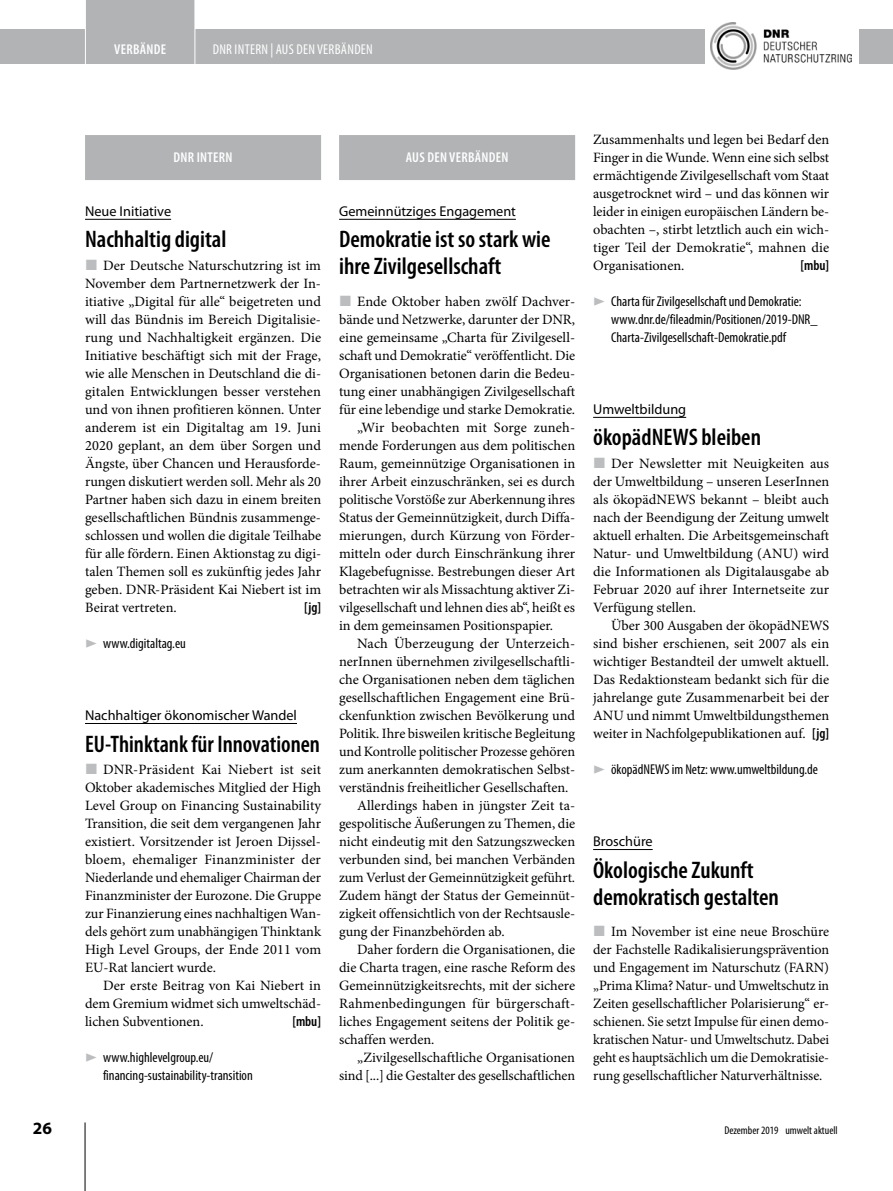
<style>
.page{position:relative;width:893px;height:1191px;background:#fff}
.page>*{position:absolute;margin:0;border:0;box-sizing:border-box;transform-origin:0 0}
.t1{font:600 condensed 24px/27px "Myriad Pro";color:#000}
.t2{font:700 17.25px "Myriad Pro";color:#000}
.t3{font:14.25px/18px "Minion Pro";color:#000;text-align:justify}
.t4{font:condensed 14.25px/18px "Myriad Pro";color:#000}
.t5{font:14.25px "Myriad Pro";color:#000}
.t6{font:600 condensed 14.25px "Myriad Pro";letter-spacing:.02em;color:#fff}
.t7{font:condensed 14.25px "Myriad Pro";letter-spacing:.02em;color:#fff}
.t8{font:600 condensed 14.25px "Myriad Pro";color:#000}
.t9{font:condensed 11.25px "Myriad Pro";color:#000}
.s1{font-family:"Myriad Pro";font-weight:600;font-stretch:condensed}
</style>
<div class="page">
<hr style="left:85px;top:1122px;width:1px;height:69px;background:#000">
<div style="left:0;top:30px;width:750px;height:34px;background:#b1b3b4"></div>
<div style="left:829px;top:30px;width:64px;height:34px;background:#b1b3b4"></div>
<div style="left:706px;top:23px;width:153px;height:51px;background:#fff"></div>
<img style="left:710px;top:23px;width:142px;height:46px">
<div style="left:86px;top:0;width:109px;height:64px;background:#b1b3b4"></div>
<hr style="left:85px;top:0;width:1px;height:72px;background:#fff">
<hr style="left:195px;top:0;width:1px;height:72px;background:#fff">
<div style="left:85px;top:135px;width:236px;height:45px;background:#b1b3b4"></div>
<hr style="left:85px;top:219px;width:86px;height:1px;background:#000">
<hr style="left:85px;top:723px;width:212px;height:1px;background:#000">
<div style="left:339px;top:135px;width:236px;height:45px;background:#b1b3b4"></div>
<hr style="left:339px;top:219px;width:177px;height:1px;background:#000">
<hr style="left:593px;top:417px;width:93px;height:1px;background:#000">
<hr style="left:593px;top:849px;width:60px;height:1px;background:#000">
<p class="t6" style="left:114px;top:40px;width:53px">VERBÄNDE</p>
<p class="t7" style="left:213px;top:41px;width:162px">DNR INTERN | AUS DEN VERBÄNDEN</p>
<p class="t6" style="left:174px;top:148px;width:60px">DNR INTERN</p>
<p class="t5" style="left:85px;top:202px;width:88px">Neue Initiative</p>
<h1 class="t1" style="left:85px;top:225px;width:143px">Nachhaltig digital</h1>
<p class="t3" style="left:85px;top:257px;width:238px;text-indent:18px">Der Deutsche Naturschutzring ist im November dem Partnernetzwerk der In&shy;itiative „Digital für alle“ beigetreten und will das Bündnis im Bereich Digitalisie&shy;rung und Nachhaltigkeit ergänzen. Die Initiative beschäftigt sich mit der Frage, wie alle Menschen in Deutschland die di&shy;gitalen Entwicklungen besser verstehen und von ihnen profitieren können. Unter anderem ist ein Digitaltag am 19. Juni 2020 geplant, an dem über Sorgen und Ängste, über Chancen und Herausforde&shy;rungen diskutiert werden soll. Mehr als 20<br>Partner haben sich dazu in einem breiten gesellschaftlichen Bündnis zusammenge&shy;schlossen und wollen die digitale Teilhabe für alle fördern. Einen Aktionstag zu digi&shy;talen Themen soll es zukünftig jedes Jahr geben. DNR-Präsident Kai Niebert ist im Beirat vertreten.</p>
<p class="t8" style="left:304px;top:598px;width:18px">[jg]</p>
<p class="t4" style="left:103px;top:634px;width:84px">www.digitaltag.eu</p>
<p class="t5" style="left:85px;top:706px;width:213px">Nachhaltiger ökonomischer Wandel</p>
<h1 class="t1" style="left:85px;top:729px;width:237px">EU-Thinktank für Innovationen</h1>
<p class="t3" style="left:85px;top:761px;width:238px;text-indent:18px">DNR-Präsident Kai Niebert ist seit Oktober akademisches Mitglied der High Level Group on Financing Sustainability Transition, die seit dem vergangenen Jahr existiert. Vorsitzender ist Jeroen Dijssel&shy;bloem, ehemaliger Finanzminister der Niederlande und ehemaliger Chairman der Finanzminister der Eurozone. Die Gruppe zur Finanzierung eines nachhaltigen Wan&shy;dels gehört zum unabhängigen Thinktank High Level Groups, der Ende 2011 vom EU-Rat lanciert wurde.</p>
<p class="t3" style="left:85px;top:977px;width:238px;text-indent:18px">Der erste Beitrag von Kai Niebert in dem Gremium widmet sich umweltschäd&shy;lichen Subventionen.</p>
<p class="t8" style="left:292px;top:1012px;width:30px">[mbu]</p>
<p class="t4" style="left:103px;top:1048px;width:151px">www.highlevelgroup.eu/ financing-sustainability-transition</p>
<p class="t6" style="left:406px;top:148px;width:104px">AUS DEN VERBÄNDEN</p>
<p class="t5" style="left:339px;top:202px;width:178px">Gemeinnütziges Engagement</p>
<h1 class="t1" style="left:339px;top:225px;width:213px">Demokratie ist so stark wie ihre Zivilgesellschaft</h1>
<p class="t3" style="left:357px;top:293px;width:220px">Ende Oktober haben zwölf Dachver-</p>
<p class="t3" style="left:339px;top:311px;width:238px">bände und Netzwerke, darunter der DNR,</p>
<p class="t3" style="left:339px;top:329px;width:238px">eine gemeinsame „Charta für Zivilgesell-</p>
<p class="t3" style="left:339px;top:347px;width:238px">schaft und Demokratie“ veröffentlicht. Die</p>
<p class="t3" style="left:339px;top:365px;width:238px">Organisationen betonen darin die Bedeu-</p>
<p class="t3" style="left:339px;top:383px;width:238px">tung einer unabhängigen Zivilgesellschaft</p>
<p class="t3" style="left:339px;top:401px;width:238px">für eine lebendige und starke Demokratie.</p>
<p class="t3" style="left:357px;top:419px;width:220px">„Wir beobachten mit Sorge zuneh-</p>
<p class="t3" style="left:339px;top:437px;width:238px">mende Forderungen aus dem politischen</p>
<p class="t3" style="left:339px;top:455px;width:238px">Raum, gemeinnützige Organisationen in</p>
<p class="t3" style="left:339px;top:473px;width:238px">ihrer Arbeit einzuschränken, sei es durch</p>
<p class="t3" style="left:339px;top:491px;width:238px">politische Vorstöße zur Aberkennung ihres</p>
<p class="t3" style="left:339px;top:509px;width:238px">Status der Gemeinnützigkeit, durch Diffa-</p>
<p class="t3" style="left:339px;top:527px;width:238px">mierungen, durch Kürzung von Förder-</p>
<p class="t3" style="left:339px;top:545px;width:238px">mitteln oder durch Einschränkung ihrer</p>
<p class="t3" style="left:339px;top:563px;width:238px">Klagebefugnisse. Bestrebungen dieser Art</p>
<p class="t3" style="left:339px;top:581px;width:238px">betrachten wir als Missachtung aktiver Zi-</p>
<p class="t3" style="left:339px;top:599px;width:238px">vilgesellschaft und lehnen dies ab“, heißt es</p>
<p class="t3" style="left:339px;top:617px;width:215px">in dem gemeinsamen Positionspapier.</p>
<p class="t3" style="left:357px;top:635px;width:220px">Nach Überzeugung der Unterzeich-</p>
<p class="t3" style="left:339px;top:653px;width:238px">nerInnen übernehmen zivilgesellschaftli-</p>
<p class="t3" style="left:339px;top:671px;width:237px">che Organisationen neben dem täglichen</p>
<p class="t3" style="left:339px;top:689px;width:238px">gesellschaftlichen Engagement eine Brü-</p>
<p class="t3" style="left:339px;top:707px;width:237px">ckenfunktion zwischen Bevölkerung und</p>
<p class="t3" style="left:339px;top:725px;width:237px">Politik. Ihre bisweilen kritische Begleitung</p>
<p class="t3" style="left:339px;top:743px;width:237px">und Kontrolle politischer Prozesse gehören</p>
<p class="t3" style="left:339px;top:761px;width:238px">zum anerkannten demokratischen Selbst-</p>
<p class="t3" style="left:339px;top:779px;width:231px">verständnis freiheitlicher Gesellschaften.</p>
<p class="t3" style="left:357px;top:797px;width:220px">Allerdings haben in jüngster Zeit ta-</p>
<p class="t3" style="left:339px;top:815px;width:238px">gespolitische Äußerungen zu Themen, die</p>
<p class="t3" style="left:339px;top:833px;width:238px">nicht eindeutig mit den Satzungszwecken</p>
<p class="t3" style="left:339px;top:851px;width:238px">verbunden sind, bei manchen Verbänden</p>
<p class="t3" style="left:339px;top:869px;width:237px">zum Verlust der Gemeinnützigkeit geführt.</p>
<p class="t3" style="left:339px;top:887px;width:238px">Zudem hängt der Status der Gemeinnüt-</p>
<p class="t3" style="left:339px;top:905px;width:238px">zigkeit offensichtlich von der Rechtsausle-</p>
<p class="t3" style="left:339px;top:923px;width:167px">gung der Finanzbehörden ab.</p>
<p class="t3" style="left:357px;top:941px;width:220px">Daher fordern die Organisationen, die</p>
<p class="t3" style="left:339px;top:959px;width:238px">die Charta tragen, eine rasche Reform des</p>
<p class="t3" style="left:339px;top:977px;width:238px">Gemeinnützigkeitsrechts, mit der sichere</p>
<p class="t3" style="left:339px;top:995px;width:238px">Rahmenbedingungen für bürgerschaft-</p>
<p class="t3" style="left:339px;top:1013px;width:238px">liches Engagement seitens der Politik ge-</p>
<p class="t3" style="left:339px;top:1031px;width:97px">schaffen werden.</p>
<p class="t3" style="left:357px;top:1049px;width:219px">„Zivilgesellschaftliche Organisationen</p>
<p class="t3" style="left:339px;top:1067px;width:237px">sind [...] die Gestalter des gesellschaftlichen</p>
<p class="t3" style="left:593px;top:131px;width:238px">Zusammenhalts und legen bei Bedarf den Finger in die Wunde. Wenn eine sich selbst ermächtigende Zivilgesellschaft vom Staat ausgetrocknet wird – und das können wir leider in einigen europäischen Ländern be&shy;obachten –, stirbt letztlich auch ein wich&shy;tiger Teil der Demokratie“, mahnen die Organisationen.</p>
<p class="t8" style="left:800px;top:256px;width:30px">[mbu]</p>
<p class="t4" style="left:611px;top:292px;width:208px">Charta für Zivilgesellschaft und Demokratie: www.dnr.de/fileadmin/Positionen/2019-DNR_<br>Charta-Zivilgesellschaft-Demokratie.pdf</p>
<p class="t5" style="left:593px;top:400px;width:95px">Umweltbildung</p>
<h1 class="t1" style="left:593px;top:423px;width:169px">ökopädNEWS bleiben</h1>
<p class="t3" style="left:593px;top:455px;width:238px;text-indent:18px">Der Newsletter mit Neuigkeiten aus der Umweltbildung – unseren LeserInnen als ökopädNEWS bekannt – bleibt auch nach der Beendigung der Zeitung umwelt aktuell erhalten. Die Arbeitsgemeinschaft Natur- und Umweltbildung (ANU) wird die Informationen als Digitalausgabe ab Februar 2020 auf ihrer Internetseite zur Verfügung stellen.</p>
<p class="t3" style="left:593px;top:617px;width:238px;text-indent:18px">Über 300 Ausgaben der ökopädNEWS sind bisher erschienen, seit 2007 als ein wichtiger Bestandteil der umwelt aktuell.<br>Das Redaktionsteam bedankt sich für die jahrelange gute Zusammenarbeit bei der ANU und nimmt Umweltbildungsthemen weiter in Nachfolgepublikationen auf. <span class="s1">[jg]</span></p>
<p class="t4" style="left:611px;top:760px;width:208px">ökopädNEWS im Netz: www.umweltbildung.de</p>
<p class="t5" style="left:593px;top:832px;width:61px">Broschüre</p>
<h1 class="t1" style="left:593px;top:855px;width:187px">Ökologische Zukunft demokratisch gestalten</h1>
<p class="t3" style="left:593px;top:923px;width:238px;text-indent:18px">Im November ist eine neue Broschüre der Fachstelle Radikalisierungsprävention und Engagement im Naturschutz (FARN) „Prima Klima? Natur- und Umweltschutz in Zeiten gesellschaftlicher Polarisierung“ er&shy;schienen. Sie setzt Impulse für einen demo&shy;kratischen Natur- und Umweltschutz. Dabei geht es hauptsächlich um die Demokratisie&shy;rung gesellschaftlicher Naturverhältnisse.</p>
<p class="t2" style="left:33px;top:1117px;width:21px">26</p>
<p class="t9" style="left:724px;top:1123px;width:115px">Dezember 2019 umwelt aktuell</p>
</div>
